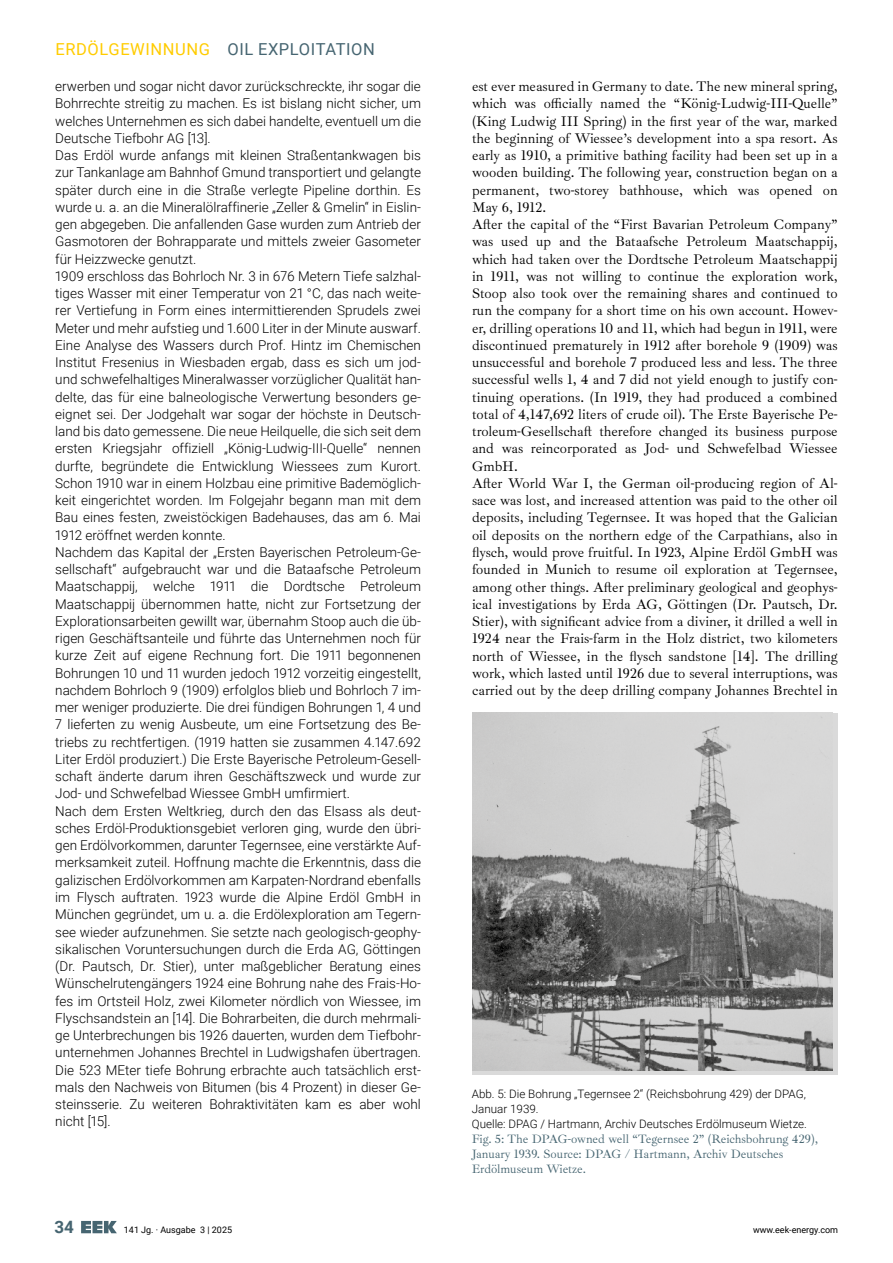
<style>
.page{position:relative;width:893px;height:1263px;background:#fff}
.page>*{position:absolute;margin:0;border:0;box-sizing:border-box;transform-origin:0 0}
.t1{font:700 17.1px "Roboto";color:#466571}
.t2{font:16.5px "Roboto";letter-spacing:.035em;color:#466571}
.t3{font:14.25px/17.2px "Ibarra Real Nova";color:#000}
.t4{font:300 13.5px/17.2px "Roboto";color:#000}
.t5{font:12.3px/15px "Ibarra Real Nova";color:#466571}
.t6{font:300 11.7px/15px "Roboto";color:#000}
.t7{font:9px "Roboto";color:#000}
.s1{color:#fc0}
</style>
<div class="page">
<svg style="left:81px;top:1221px;width:36px;height:12px"></svg>
<div style="left:472px;top:713px;width:365px;height:362px;background:#dadada"></div>
<img style="left:473px;top:713px;width:360px;height:358px">
<p class="t2" style="left:56px;top:37px;width:321px"><span class="s1">ERDÖLGEWINNUNG</span> OIL EXPLOITATION</p>
<p class="t4" style="left:55px;top:77px;width:367px">erwerben und sogar nicht davor zurückschreckte, ihr sogar die Bohrrechte streitig zu machen. Es ist bislang nicht sicher, um welches Unternehmen es sich dabei handelte, eventuell um die Deutsche Tiefbohr AG [13].<br>Das Erdöl wurde anfangs mit kleinen Straßentankwagen bis zur Tankanlage am Bahnhof Gmund transportiert und gelangte später durch eine in die Straße verlegte Pipeline dorthin. Es wurde u. a. an die Mineralölraffinerie „Zeller &amp; Gmelin“ in Eislin&shy;gen abgegeben. Die anfallenden Gase wurden zum Antrieb der Gasmotoren der Bohrapparate und mittels zweier Gasometer für Heizzwecke genutzt.<br>1909 erschloss das Bohrloch Nr. 3 in 676 Metern Tiefe salzhal&shy;tiges Wasser mit einer Temperatur von 21 °C, das nach weite&shy;rer Vertiefung in Form eines intermittierenden Sprudels zwei Meter und mehr aufstieg und 1.600 Liter in der Minute auswarf.<br>Eine Analyse des Wassers durch Prof. Hintz im Chemischen Institut Fresenius in Wiesbaden ergab, dass es sich um jod&shy;und schwefelhaltiges Mineralwasser vorzüglicher Qualität han&shy;delte, das für eine balneologische Verwertung besonders ge&shy;eignet sei. Der Jodgehalt war sogar der höchste in Deutsch&shy;land bis dato gemessene. Die neue Heilquelle, die sich seit dem ersten Kriegsjahr offiziell „König-Ludwig-III-Quelle“ nennen durfte, begründete die Entwicklung Wiessees zum Kurort.<br>Schon 1910 war in einem Holzbau eine primitive Bademöglich&shy;keit eingerichtet worden. Im Folgejahr begann man mit dem Bau eines festen, zweistöckigen Badehauses, das am 6. Mai 1912 eröffnet werden konnte.<br>Nachdem das Kapital der „Ersten Bayerischen Petroleum-Ge&shy;sellschaft“ aufgebraucht war und die Bataafsche Petroleum Maatschappij, welche 1911 die Dordtsche Petroleum Maatschappij übernommen hatte, nicht zur Fortsetzung der Explorationsarbeiten gewillt war, übernahm Stoop auch die üb&shy;rigen Geschäftsanteile und führte das Unternehmen noch für kurze Zeit auf eigene Rechnung fort. Die 1911 begonnenen Bohrungen 10 und 11 wurden jedoch 1912 vorzeitig eingestellt, nachdem Bohrloch 9 (1909) erfolglos blieb und Bohrloch 7 im&shy;mer weniger produzierte. Die drei fündigen Bohrungen 1, 4 und 7 lieferten zu wenig Ausbeute, um eine Fortsetzung des Be&shy;triebs zu rechtfertigen. (1919 hatten sie zusammen 4.147.692<br>Liter Erdöl produziert.) Die Erste Bayerische Petroleum-Gesell&shy;schaft änderte darum ihren Geschäftszweck und wurde zur Jod- und Schwefelbad Wiessee GmbH umfirmiert.<br>Nach dem Ersten Weltkrieg, durch den das Elsass als deut&shy;sches Erdöl-Produktionsgebiet verloren ging, wurde den übri&shy;gen Erdölvorkommen, darunter Tegernsee, eine verstärkte Auf&shy;merksamkeit zuteil. Hoffnung machte die Erkenntnis, dass die galizischen Erdölvorkommen am Karpaten-Nordrand ebenfalls im Flysch auftraten. 1923 wurde die Alpine Erdöl GmbH in München gegründet, um u. a. die Erdölexploration am Tegern&shy;see wieder aufzunehmen. Sie setzte nach geologisch-geophy&shy;sikalischen Voruntersuchungen durch die Erda AG, Göttingen (Dr. Pautsch, Dr. Stier), unter maßgeblicher Beratung eines Wünschelrutengängers 1924 eine Bohrung nahe des Frais-Ho&shy;fes im Ortsteil Holz, zwei Kilometer nördlich von Wiessee, im Flyschsandstein an [14]. Die Bohrarbeiten, die durch mehrmali&shy;ge Unterbrechungen bis 1926 dauerten, wurden dem Tiefbohr&shy;unternehmen Johannes Brechtel in Ludwigshafen übertragen.<br>Die 523 MEter tiefe Bohrung erbrachte auch tatsächlich erst&shy;mals den Nachweis von Bitumen (bis 4 Prozent) in dieser Ge&shy;steinsserie. Zu weiteren Bohraktivitäten kam es aber wohl nicht [15].</p>
<p class="t3" style="left:472px;top:78px;width:367px">est ever measured in Germany to date. The new mineral spring, which was officially named the “König-Ludwig-III-Quelle” (King Ludwig III Spring) in the first year of the war, marked the beginning of Wiessee’s development into a spa resort. As early as 1910, a primitive bathing facility had been set up in a wooden building. The following year, construction began on a permanent, two-storey bathhouse, which was opened on May 6, 1912.<br>After the capital of the “First Bavarian Petroleum Company” was used up and the Bataafsche Petroleum Maatschappij, which had taken over the Dordtsche Petroleum Maatschappij in 1911, was not willing to continue the exploration work, Stoop also took over the remaining shares and continued to run the company for a short time on his own account. Howev&shy;er, drilling operations 10 and 11, which had begun in 1911, were discontinued prematurely in 1912 after borehole 9 (1909) was unsuccessful and borehole 7 produced less and less. The three successful wells 1, 4 and 7 did not yield enough to justify con&shy;tinuing operations. (In 1919, they had produced a combined total of 4,147,692 liters of crude oil). The Erste Bayerische Pe&shy;troleum-Gesellschaft therefore changed its business purpose and was reincorporated as Jod- und Schwefelbad Wiessee GmbH.<br>After World War I, the German oil-producing region of Al&shy;sace was lost, and increased attention was paid to the other oil deposits, including Tegernsee. It was hoped that the Galician oil deposits on the northern edge of the Carpathians, also in flysch, would prove fruitful. In 1923, Alpine Erdöl GmbH was founded in Munich to resume oil exploration at Tegernsee, among other things. After preliminary geological and geophys&shy;ical investigations by Erda AG, Göttingen (Dr. Pautsch, Dr.<br>Stier), with significant advice from a diviner, it drilled a well in 1924 near the Frais-farm in the Holz district, two kilometers north of Wiessee, in the flysch sandstone [14]. The drilling work, which lasted until 1926 due to several interruptions, was carried out by the deep drilling company Johannes Brechtel in</p>
<p class="t6" style="left:472px;top:1085px;width:337px">Abb. 5: Die Bohrung „Tegernsee 2“ (Reichsbohrung 429) der DPAG,<br>Januar 1939.<br>Quelle: DPAG / Hartmann, Archiv Deutsches Erdölmuseum Wietze.</p>
<p class="t5" style="left:472px;top:1131px;width:348px">Fig. 5: The DPAG-owned well “Tegernsee 2” (Reichsbohrung 429),<br>January 1939. Source: DPAG / Hartmann, Archiv Deutsches<br>Erdölmuseum Wietze.</p>
<p class="t1" style="left:55px;top:1215px;width:21px">34</p>
<p class="t7" style="left:124px;top:1224px;width:110px">141 Jg. · Ausgabe 3 | 2025</p>
<p class="t7" style="left:753px;top:1224px;width:87px">www.eek-energy.com</p>
</div>
